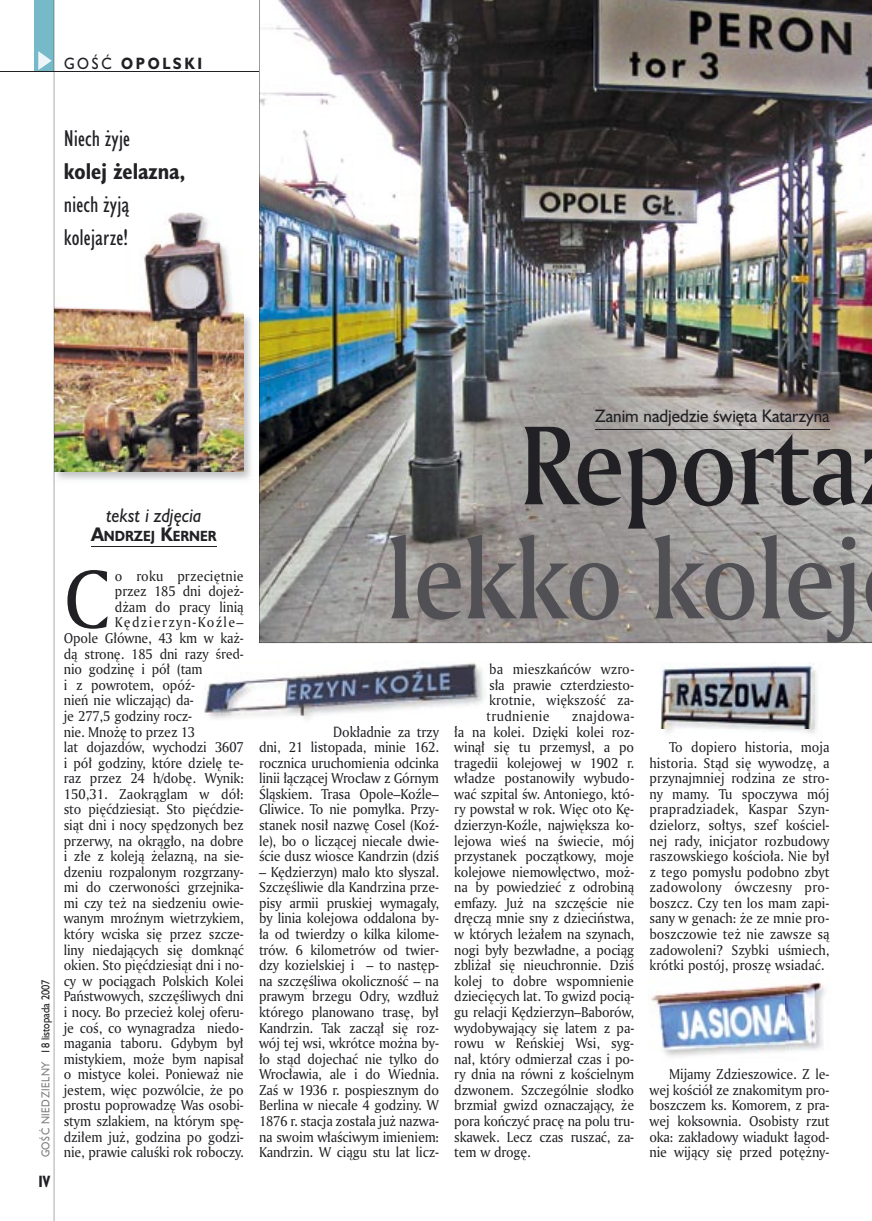
<style>
.page{position:relative;width:872px;height:1221px;background:#fff}
.page>*{position:absolute;margin:0;border:0;box-sizing:border-box;transform-origin:0 0}
.t1{font:108px "Amerigo Md PL";letter-spacing:-.01em;color:#515054;scale:.9 1}
.t2{font:108px "Amerigo Md PL";letter-spacing:-.01em;color:#212125;scale:.9 1}
.t3{font:79.05px "Amerigo PL";color:#212125;scale:.94 1}
.t4{font:21px/33px "Humanst 521 Cn PL";color:#212125}
.t5{font:700 21px "Humanst 521 Cn PL";color:#212125}
.t6{font:italic 18px "Humanst 521 PL";color:#212125;scale:.9 1}
.t7{font:16.5px "Humanst 521 PL";color:#212125;scale:.94 1}
.t8{font:700 15px "Humanst 521 PL";letter-spacing:.2em;color:#212125;scale:.9 1}
.t9{font:700 15px "Humanst 521 Cn PL";color:#212125;scale:.94 1}
.t10{font:13.8px/15.6px "Amerigo PL";letter-spacing:-.01em;color:#212125;text-align:justify;scale:.94 1}
.t11{font:13.8px "Amerigo PL";letter-spacing:.105em;color:#212125;scale:.94 1}
.t12{font:13.8px "Amerigo PL";letter-spacing:.01em;color:#212125;scale:.94 1}
.t13{font:700 13.5px "Humanst 521 PL";color:#212125;scale:.9 1}
.t14{font:10.5px "Humanst 521 PL";letter-spacing:.025em;color:#212125;scale:.9 1}
.s1{font-weight:400}
.s2{color:#7f7e83}
.s3{font-size:18px}
</style>
<div class="page">
<div style="left:35px;top:0;width:19px;height:72px;background:#76baca"></div>
<svg style="left:38px;top:51px;width:14px;height:19px"></svg>
<hr style="left:0;top:72px;width:447px;height:1px;background:#212125">
<img style="left:53px;top:199px;width:198px;height:285px">
<img style="left:55px;top:202px;width:189px;height:269px">
<hr style="left:54px;top:0;width:1px;height:1220px;background:#212125">
<img style="left:259px;top:0;width:613px;height:643px">
<img style="left:660px;top:664px;width:157px;height:69px">
<img style="left:660px;top:662px;width:154px;height:66px">
<hr style="left:91px;top:546px;width:125px;height:1px;background:#212125">
<img style="left:487px;top:712px;width:2px;height:10px">
<img style="left:204px;top:661px;width:282px;height:55px">
<img style="left:204px;top:656px;width:36px;height:5px">
<img style="left:651px;top:982px;width:174px;height:75px">
<hr style="left:595px;top:428px;width:234px;height:1px;background:#212125">
<p class="t8" style="left:64px;top:53px;width:155px"><span class="s1">GOŚĆ</span> OPOLSKI</p>
<h3 class="t4" style="left:64px;top:121px;width:68px">Niech żyje</h3>
<h3 class="t5" style="left:64px;top:156px;width:123px">kolej żelazna,</h3>
<h3 class="t4" style="left:64px;top:187px;width:67px">niech żyją kolejarze!</h3>
<p class="t14" style="left:38px;top:1157px;width:199px;rotate:-90deg"><span class="s2">GOŚĆ NIEDZIELNY</span> 18 listopada 2007</p>
<p class="t9" style="left:38px;top:1170px;width:14px">IV</p>
<h3 class="t6" style="left:106px;top:503px;width:108px">tekst i zdjęcia</h3>
<p class="t13" style="left:91px;top:527px;width:141px"><span class="s3">A</span>NDRZEJ <span class="s3">K</span>ERNER</p>
<h2 class="t3" style="left:64px;top:546px;width:50px">C</h2>
<p class="t12" style="left:115px;top:566px;width:138px">o roku przeciętnie</p>
<p class="t10" style="left:115px;top:583px;width:138px">przez 185 dni dojeż-</p>
<p class="t10" style="left:115px;top:598px;width:138px">dżam do pracy linią</p>
<p class="t11" style="left:115px;top:613px;width:138px">Kędzierzyn-Koźle–</p>
<p class="t10" style="left:64px;top:630px;width:193px">Opole Główne, 43 km w każ-</p>
<p class="t10" style="left:64px;top:645px;width:193px">dą stronę. 185 dni razy śred-</p>
<p class="t10" style="left:64px;top:661px;width:149px">nio godzinę i pół (tam</p>
<p class="t10" style="left:64px;top:676px;width:141px">i z powrotem, opóź-</p>
<p class="t10" style="left:64px;top:692px;width:140px">nień nie wliczając) da-</p>
<p class="t10" style="left:64px;top:707px;width:138px">je 277,5 godziny rocz-</p>
<p class="t10" style="left:64px;top:723px;width:141px">nie. Mnożę to przez 13</p>
<p class="t10" style="left:64px;top:739px;width:193px">lat dojazdów, wychodzi 3607</p>
<p class="t10" style="left:64px;top:754px;width:193px">i pół godziny, które dzielę te-</p>
<p class="t10" style="left:64px;top:770px;width:193px">raz przez 24 h/dobę. Wynik:</p>
<p class="t10" style="left:64px;top:785px;width:193px">150,31. Zaokrąglam w dół:</p>
<p class="t10" style="left:64px;top:801px;width:193px">sto pięćdziesiąt. Sto pięćdzie-</p>
<p class="t10" style="left:64px;top:816px;width:193px">siąt dni i nocy spędzonych bez</p>
<p class="t10" style="left:64px;top:832px;width:193px">przerwy, na okrągło, na dobre</p>
<p class="t10" style="left:64px;top:848px;width:193px">i złe z koleją żelazną, na sie-</p>
<p class="t10" style="left:64px;top:863px;width:193px">dzeniu rozpalonym rozgrzany-</p>
<p class="t10" style="left:64px;top:879px;width:193px">mi do czerwoności grzejnika-</p>
<p class="t10" style="left:64px;top:894px;width:193px">mi czy też na siedzeniu owie-</p>
<p class="t10" style="left:64px;top:910px;width:193px">wanym mroźnym wietrzykiem,</p>
<p class="t10" style="left:64px;top:925px;width:193px">który wciska się przez szcze-</p>
<p class="t10" style="left:64px;top:941px;width:193px">liny niedających się domknąć</p>
<p class="t10" style="left:64px;top:957px;width:193px">okien. Sto pięćdziesiąt dni i no-</p>
<p class="t10" style="left:64px;top:972px;width:193px">cy w pociągach Polskich Kolei</p>
<p class="t10" style="left:64px;top:988px;width:193px">Państwowych, szczęśliwych dni</p>
<p class="t10" style="left:64px;top:1003px;width:193px">i nocy. Bo przecież kolej oferu-</p>
<p class="t10" style="left:64px;top:1019px;width:193px">je coś, co wynagradza niedo-</p>
<p class="t10" style="left:64px;top:1034px;width:193px">magania taboru. Gdybym był</p>
<p class="t10" style="left:64px;top:1050px;width:193px">mistykiem, może bym napisał</p>
<p class="t10" style="left:64px;top:1066px;width:193px">o mistyce kolei. Ponieważ nie</p>
<p class="t10" style="left:64px;top:1081px;width:193px">jestem, więc pozwólcie, że po</p>
<p class="t10" style="left:64px;top:1097px;width:193px">prostu poprowadzę Was osobi-</p>
<p class="t10" style="left:64px;top:1112px;width:193px">stym szlakiem, na którym spę-</p>
<p class="t10" style="left:64px;top:1128px;width:193px">dziłem już, godzina po godzi-</p>
<p class="t10" style="left:64px;top:1143px;width:193px">nie, prawie caluśki rok roboczy.</p>
<p class="t7" style="left:595px;top:404px;width:251px">Zanim nadjedzie święta Katarzyna</p>
<h1 class="t2" style="left:519px;top:393px;width:378px">Reporta</h1>
<h1 class="t1" style="left:387px;top:507px;width:530px">lekko kolej</h1>
<p class="t10" style="left:259px;top:723px;width:193px;text-indent:74px">Dokładnie za trzy dni, 21 listopada, minie 162. rocznica uruchomienia odcinka linii łączącej Wrocław z Górnym Śląskiem. Trasa Opole–Koźle– Gliwice. To nie pomyłka. Przy&shy;stanek nosił nazwę Cosel (Koź&shy;le), bo o liczącej niecałe dwie&shy;ście dusz wiosce Kandrzin (dziś</p>
<p class="t10" style="left:259px;top:863px;width:193px">– Kędzierzyn) mało kto słyszał.<br>Szczęśliwie dla Kandrzina prze&shy;pisy armii pruskiej wymagały, by linia kolejowa oddalona by&shy;ła od twierdzy o kilka kilome&shy;trów. 6 kilometrów od twier&shy;dzy kozielskiej i – to następ&shy;na szczęśliwa okoliczność – na prawym brzegu Odry, wzdłuż którego planowano trasę, był Kandrzin. Tak zaczął się roz&shy;wój tej wsi, wkrótce można by&shy;ło stąd dojechać nie tylko do Wrocławia, ale i do Wiednia.<br>Zaś w 1936 r. pospiesznym do Berlina w niecałe 4 godziny. W 1876 r. stacja została już nazwa&shy;na swoim właściwym imieniem:<br>Kandrzin. W ciągu stu lat licz-</p>
<p class="t10" style="left:486px;top:661px;width:159px">ba mieszkańców wzro&shy;sła prawie czterdziesto&shy;krotnie, większość za&shy;trudnienie</p>
<p class="t10" style="left:454px;top:707px;width:193px;text-indent:118px">znajdowa&shy;ła na kolei. Dzięki kolei roz&shy;winął się tu przemysł, a po tragedii kolejowej w 1902 r. władze postanowiły wybudo&shy;wać szpital św. Antoniego, któ&shy;ry powstał w rok. Więc oto Kę&shy;dzierzyn-Koźle, największa ko&shy;lejowa wieś na świecie, mój przystanek początkowy, moje kolejowe niemowlęctwo, moż&shy;na by powiedzieć z odrobiną emfazy. Już na szczęście nie dręczą mnie sny z dzieciństwa, w których leżałem na szynach, nogi były bezwładne, a pociąg zbliżał się nieuchronnie. Dziś kolej to dobre wspomnienie dziecięcych lat. To gwizd pocią&shy;gu relacji Kędzierzyn–Baborów, wydobywający się latem z pa&shy;rowu w Reńskiej Wsi, syg&shy;nał, który odmierzał czas i po&shy;ry dnia na równi z kościelnym dzwonem. Szczególnie słodko brzmiał gwizd oznaczający, że pora kończyć pracę na polu tru&shy;skawek. Lecz czas ruszać, za&shy;tem w drogę.</p>
<p class="t10" style="left:649px;top:739px;width:193px;text-indent:20px">To dopiero historia, moja historia. Stąd się wywodzę, a przynajmniej rodzina ze stro&shy;ny mamy. Tu spoczywa mój prapradziadek, Kaspar Szyn&shy;dzielorz, sołtys, szef kościel&shy;nej rady, inicjator rozbudowy raszowskiego kościoła. Nie był z tego pomysłu podobno zbyt zadowolony ówczesny pro&shy;boszcz. Czy ten los mam zapi&shy;sany w genach: że ze mnie pro&shy;boszczowie też nie zawsze są zadowoleni? Szybki uśmiech, krótki postój, proszę wsiadać.</p>
<p class="t10" style="left:649px;top:1066px;width:193px;text-indent:20px">Mijamy Zdzieszowice. Z le&shy;wej kościół ze znakomitym pro&shy;boszczem ks. Komorem, z pra&shy;wej koksownia. Osobisty rzut oka: zakładowy wiadukt łagod&shy;nie wijący się przed potężny-</p>
</div>
